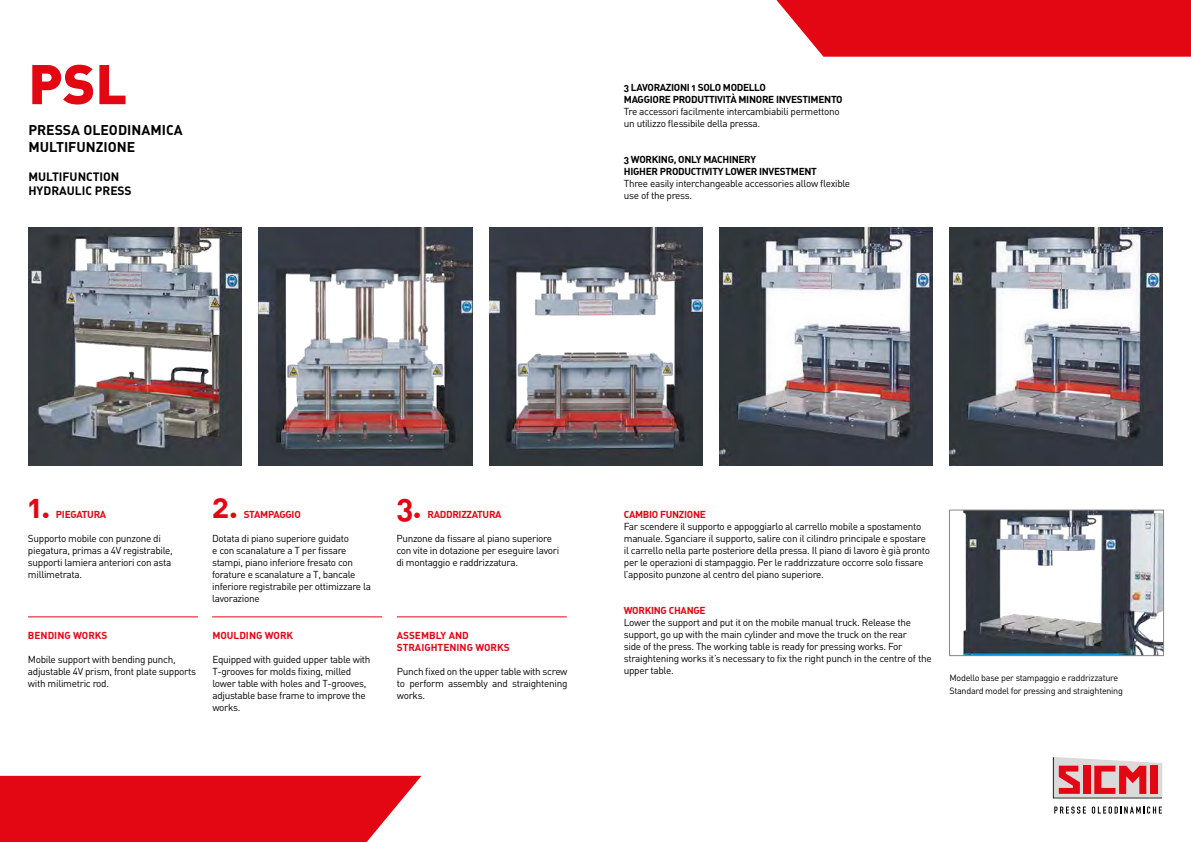
<style>
.page{position:relative;width:1191px;height:842px;background:#fff}
.page>*{position:absolute;margin:0;border:0;box-sizing:border-box;transform-origin:0 0}
.t1{font:900 55px "DIN";color:#e30613}
.t2{font:32px "DIN Bold Alternate";color:#e30613}
.t3{font:14px/16.8px "DIN Bold Alternate";color:#000}
.t4{font:12px/14.4px "DIN Bold Alternate";color:#000}
.t5{font:10px/12px "DIN";letter-spacing:-.03em;color:#000}
.t6{font:10px/12px "DIN Bold Alternate";letter-spacing:-.03em;color:#000}
.t7{font:10px "DIN Bold Alternate";letter-spacing:-.03em;color:#e30613}
.t8{font:10px/12px "DIN Bold Alternate";color:#e30613}
.t9{font:9px/13px "DIN";letter-spacing:-.03em;color:#000}
</style>
<div class="page">
<img style="left:29px;top:228px;width:213px;height:237px">
<img style="left:719px;top:228px;width:213px;height:237px">
<img style="left:949px;top:228px;width:213px;height:237px">
<img style="left:259px;top:228px;width:213px;height:237px">
<img style="left:489px;top:228px;width:213px;height:237px">
<svg style="left:776px;top:0;width:415px;height:57px;background:#e41622"></svg>
<div style="left:0;top:776px;width:421px;height:66px;background:#e30613"></div>
<svg style="left:1054px;top:806px;width:31px;height:8px"></svg>
<svg style="left:1091px;top:806px;width:70px;height:8px"></svg>
<svg style="left:1052px;top:757px;width:110px;height:42px;background:#da9296"></svg>
<div style="left:1083px;top:766px;width:7px;height:28px;background:#e30613"></div>
<div style="left:1150px;top:766px;width:7px;height:28px;background:#e30613"></div>
<img style="left:963px;top:512px;width:198px;height:142px">
<div style="left:949px;top:510px;width:214px;height:146px;border:1px solid #878787"></div>
<hr style="left:397px;top:616px;width:170px;height:1px;background:#e30613">
<hr style="left:212px;top:616px;width:170px;height:1px;background:#e30613">
<hr style="left:28px;top:616px;width:170px;height:1px;background:#e30613">
<h1 class="t1" style="left:28px;top:47px;width:100px">PSL</h1>
<h3 class="t3" style="left:28px;top:121px;width:156px">PRESSA OLEODINAMICA<br>MULTIFUNZIONE</h3>
<p class="t4" style="left:28px;top:169px;width:105px">MULTIFUNCTION<br>HYDRAULIC PRESS</p>
<p class="t6" style="left:624px;top:81px;width:220px">3 LAVORAZIONI 1 SOLO MODELLO<br>MAGGIORE PRODUTTIVITÀ MINORE INVESTIMENTO</p>
<p class="t5" style="left:624px;top:106px;width:217px">Tre accessori facilmente intercambiabili permettono un utilizzo flessibile della pressa.</p>
<p class="t6" style="left:624px;top:153px;width:195px">3 WORKING, ONLY MACHINERY<br>HIGHER PRODUCTIVITY LOWER INVESTMENT</p>
<p class="t5" style="left:624px;top:178px;width:228px">Three easily interchangeable accessories allow flexible use of the press.</p>
<h2 class="t2" style="left:28px;top:486px;width:24px">1.</h2>
<p class="t7" style="left:56px;top:508px;width:52px">PIEGATURA</p>
<p class="t5" style="left:28px;top:533px;width:146px">Supporto mobile con punzone di piegatura, primas a 4V registrabile, supporti lamiera anteriori con asta millimetrata.</p>
<p class="t8" style="left:28px;top:629px;width:81px">BENDING WORKS</p>
<p class="t5" style="left:28px;top:653px;width:170px">Mobile support with bending punch, adjustable 4V prism, front plate supports with milimetric rod.</p>
<h2 class="t2" style="left:212px;top:486px;width:28px">2.</h2>
<p class="t7" style="left:244px;top:508px;width:59px">STAMPAGGIO</p>
<p class="t5" style="left:212px;top:533px;width:160px">Dotata di piano superiore guidato<br>e con scanalature a T per fissare stampi, piano inferiore fresato con forature e scanalature a T, bancale inferiore registrabile per ottimizzare la lavorazione</p>
<p class="t8" style="left:212px;top:629px;width:82px">MOULDING WORK</p>
<p class="t5" style="left:212px;top:653px;width:160px">Equipped with guided upper table with<br>T-grooves for molds fixing, milled lower table with holes and T-grooves, adjustable base frame to improve the works.</p>
<h2 class="t2" style="left:396px;top:486px;width:27px">3.</h2>
<p class="t7" style="left:427px;top:508px;width:76px">RADDRIZZATURA</p>
<p class="t5" style="left:396px;top:533px;width:164px">Punzone da fissare al piano superiore con vite in dotazione per eseguire lavori di montaggio e raddrizzatura.</p>
<p class="t8" style="left:397px;top:629px;width:114px">ASSEMBLY AND<br>STRAIGHTENING WORKS</p>
<p class="t5" style="left:397px;top:665px;width:172px;text-align:justify">Punch fixed on the upper table with screw to perform assembly and straightening works.</p>
<p class="t7" style="left:624px;top:508px;width:84px">CAMBIO FUNZIONE</p>
<p class="t5" style="left:624px;top:521px;width:308px">Far scendere il supporto e appoggiarlo al carrello mobile a spostamento manuale. Sganciare il supporto, salire con il cilindro principale e spostare il carrello nella parte posteriore della pressa. Il piano di lavoro è già pronto per le operazioni di stampaggio. Per le raddrizzature occorre solo fissare l’apposito punzone al centro del piano superiore.</p>
<p class="t7" style="left:624px;top:604px;width:83px">WORKING CHANGE</p>
<p class="t5" style="left:624px;top:617px;width:309px">Lower the support and put it on the mobile manual truck. Release the support, go up with the main cylinder and move the truck on the rear<br>side of the press. The working table is ready for pressing works. For straightening works it’s necessary to fix the right punch in the centre of the upper table.</p>
<p class="t9" style="left:949px;top:671px;width:175px">Modello base per stampaggio e raddrizzature<br>Standard model for pressing and straightening</p>
</div>
